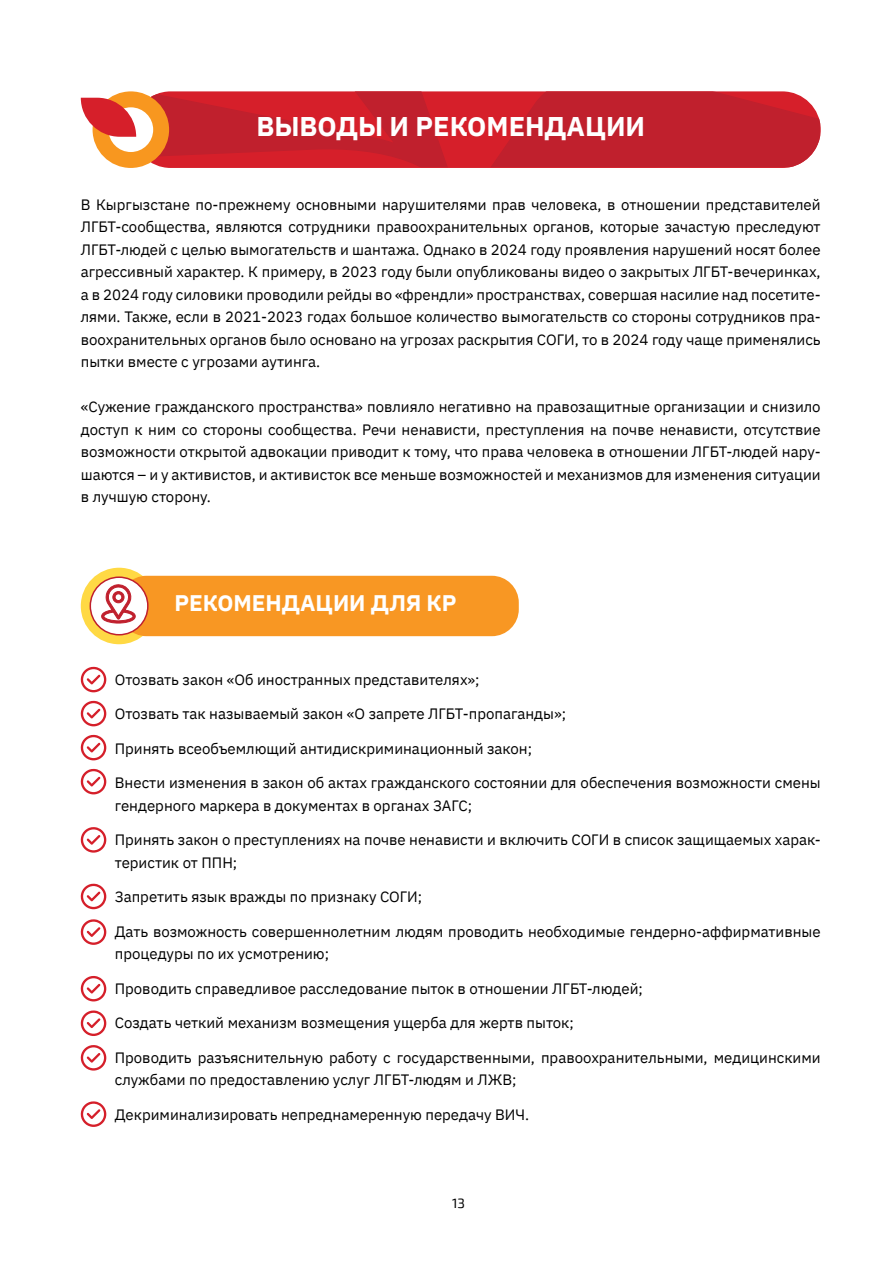
<style>
.page{position:relative;width:893px;height:1263px;background:#fff}
.page>*{position:absolute;margin:0;border:0;box-sizing:border-box;transform-origin:0 0}
.t1{font:700 27px "IBM Plex Sans";color:#fff}
.t2{font:700 22.5px "IBM Plex Sans";color:#fff}
.t3{font:15px/22.5px "IBM Plex Sans";color:#000}
.t4{font:13.5px "Exo 2";color:#000}
</style>
<div class="page">
<div style="left:81px;top:568px;width:76px;height:76px;background:#ffd944;border-radius:50%"></div>
<div style="left:120px;top:576px;width:399px;height:60px;background:#f89723;border-radius:27px"></div>
<svg style="left:90px;top:577px;width:58px;height:58px"></svg>
<div style="left:90px;top:576px;width:59px;height:59px;border:2px solid #c0202d;border-radius:50%"></div>
<svg style="left:101px;top:584px;width:35px;height:39px"></svg>
<svg style="left:142px;top:91px;width:678px;height:76px;background:#c8232f"></svg>
<div style="left:93px;top:91px;width:76px;height:77px;background:#f8971f;border-radius:50%"></div>
<div style="left:108px;top:107px;width:45px;height:45px;background:#fff;border-radius:50%"></div>
<svg style="left:81px;top:98px;width:55px;height:39px"></svg>
<svg style="left:80px;top:666px;width:26px;height:26px"></svg>
<svg style="left:80px;top:700px;width:26px;height:26px"></svg>
<svg style="left:80px;top:734px;width:26px;height:26px"></svg>
<svg style="left:80px;top:768px;width:26px;height:26px"></svg>
<svg style="left:80px;top:827px;width:26px;height:26px"></svg>
<svg style="left:80px;top:883px;width:26px;height:26px"></svg>
<svg style="left:80px;top:919px;width:26px;height:26px"></svg>
<svg style="left:80px;top:976px;width:26px;height:25px"></svg>
<svg style="left:80px;top:1010px;width:26px;height:26px"></svg>
<svg style="left:80px;top:1045px;width:26px;height:25px"></svg>
<svg style="left:80px;top:1101px;width:26px;height:26px"></svg>
<h1 class="t1" style="left:256px;top:105px;width:390px">ВЫВОДЫ И РЕКОМЕНДАЦИИ</h1>
<p class="t3" style="left:81px;top:192px;width:741px;text-align:justify">В Кыргызстане по-прежнему основными нарушителями прав человека, в отношении представителей ЛГБТ-сообщества, являются сотрудники правоохранительных органов, которые зачастую преследуют ЛГБТ-людей с целью вымогательств и шантажа. Однако в 2024 году проявления нарушений носят более агрессивный характер. К примеру, в 2023 году были опубликованы видео о закрытых ЛГБТ-вечеринках, а в 2024 году силовики проводили рейды во «френдли» пространствах, совершая насилие над посетите&shy;лями. Также, если в 2021-2023 годах большое количество вымогательств со стороны сотрудников пра&shy;воохранительных органов было основано на угрозах раскрытия СОГИ, то в 2024 году чаще применялись пытки вместе с угрозами аутинга.</p>
<p class="t3" style="left:81px;top:394px;width:741px;text-align:justify">«Сужение гражданского пространства» повлияло негативно на правозащитные организации и снизило доступ к ним со стороны сообщества. Речи ненависти, преступления на почве ненависти, отсутствие возможности открытой адвокации приводит к тому, что права человека в отношении ЛГБТ-людей нару&shy;шаются – и у активистов, и активисток все меньше возможностей и механизмов для изменения ситуации в лучшую сторону.</p>
<h2 class="t2" style="left:174px;top:585px;width:284px">РЕКОМЕНДАЦИИ ДЛЯ КР</h2>
<p class="t3" style="left:115px;top:667px;width:366px">Отозвать закон «Об иностранных представителях»;</p>
<p class="t3" style="left:115px;top:702px;width:453px">Отозвать так называемый закон «О запрете ЛГБТ-пропаганды»;</p>
<p class="t3" style="left:115px;top:736px;width:419px">Принять всеобъемлющий антидискриминационный закон;</p>
<p class="t3" style="left:115px;top:771px;width:707px">Внести изменения в закон об актах гражданского состоянии для обеспечения возможности смены гендерного маркера в документах в органах ЗАГС;</p>
<p class="t3" style="left:115px;top:828px;width:707px">Принять закон о преступлениях на почве ненависти и включить СОГИ в список защищаемых харак&shy;теристик от ППН;</p>
<p class="t3" style="left:115px;top:885px;width:309px">Запретить язык вражды по признаку СОГИ;</p>
<p class="t3" style="left:115px;top:919px;width:707px">Дать возможность совершеннолетним людям проводить необходимые гендерно-аффирмативные процедуры по их усмотрению;</p>
<p class="t3" style="left:115px;top:976px;width:530px">Проводить справедливое расследование пыток в отношении ЛГБТ-людей;</p>
<p class="t3" style="left:115px;top:1011px;width:461px">Создать четкий механизм возмещения ущерба для жертв пыток;</p>
<p class="t3" style="left:115px;top:1045px;width:707px">Проводить разъяснительную работу с государственными, правоохранительными, медицинскими службами по предоставлению услуг ЛГБТ-людям и ЛЖВ;</p>
<p class="t3" style="left:115px;top:1102px;width:416px">Декриминализировать непреднамеренную передачу ВИЧ.</p>
<p class="t4" style="left:452px;top:1195px;width:14px">13</p>
</div>
